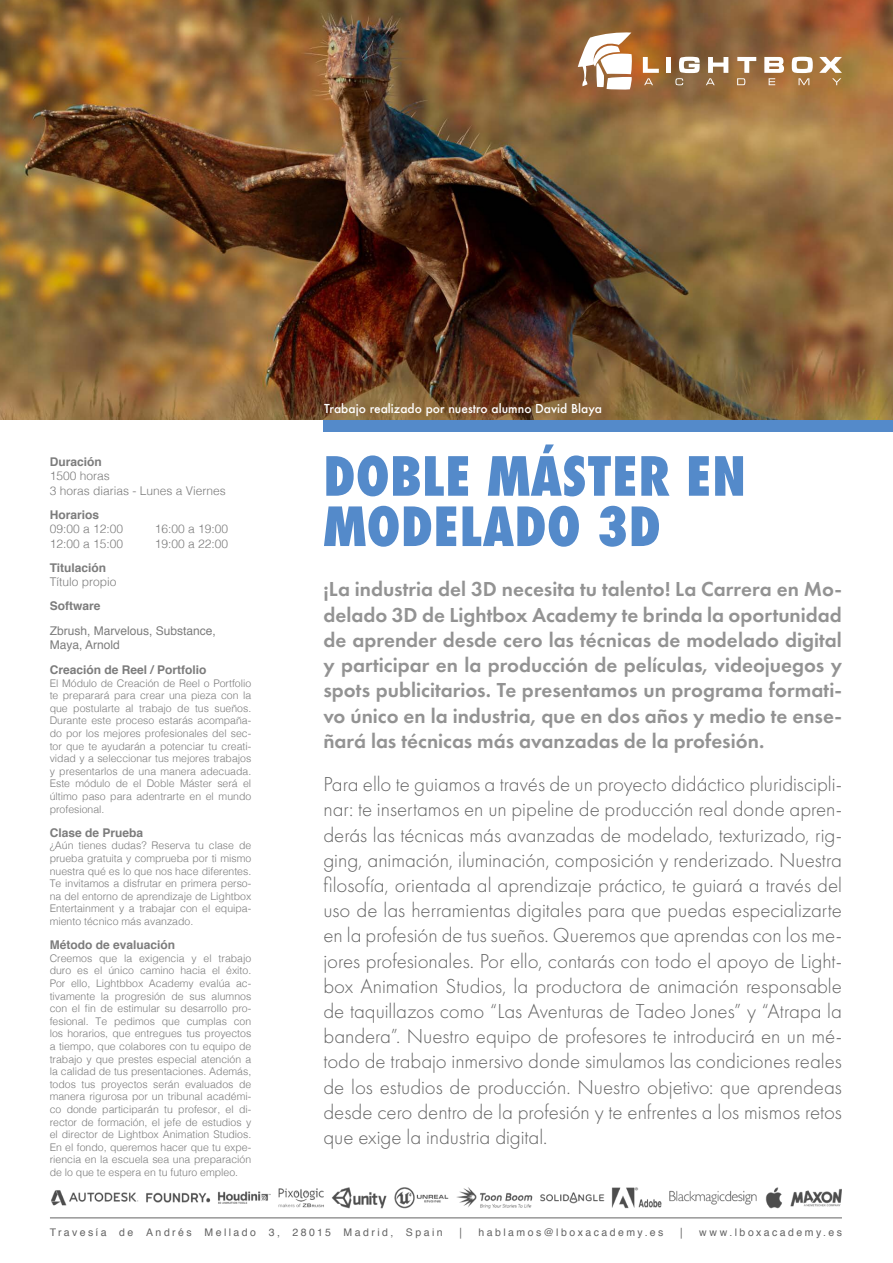
<style>
.page{position:relative;width:893px;height:1263px;background:#fff}
.page>*{position:absolute;margin:0;border:0;box-sizing:border-box;transform-origin:0 0}
.t1{font:800 condensed 52.5px/50.2px "Futura";color:#548aca}
.t2{font:300 21px/25.2px "Futura PT";letter-spacing:-.005em;color:#636363;text-align:justify}
.t3{font:600 21px/25.2px "Futura PT";color:#939393;text-align:justify}
.t4{font:300 12px/14.4px "Helvetica";color:#7c7c7c}
.t5{font:700 12px "Helvetica";color:#7c7c7c}
.t6{font:500 12px "Futura";color:#fff}
.t7{font:12px/14.4px "Helvetica";color:#7c7c7c}
.t8{font:300 10.5px/12.6px "Helvetica";color:#7c7c7c;text-align:justify}
.t9{font:10.5px "Helvetica";letter-spacing:.235em;color:#636363}
</style>
<div class="page">
<img style="left:51px;top:1187px;width:791px;height:22px">
<img style="left:0;top:0;width:893px;height:420px">
<div style="left:666px;top:57px;width:5px;height:16px;background:#fff"></div>
<svg style="left:643px;top:57px;width:16px;height:28px"></svg>
<svg style="left:675px;top:57px;width:25px;height:28px"></svg>
<svg style="left:706px;top:57px;width:22px;height:28px"></svg>
<svg style="left:737px;top:57px;width:19px;height:28px"></svg>
<svg style="left:764px;top:57px;width:20px;height:28px"></svg>
<svg style="left:792px;top:57px;width:21px;height:28px"></svg>
<svg style="left:819px;top:57px;width:23px;height:28px"></svg>
<svg style="left:578px;top:32px;width:54px;height:58px"></svg>
<div style="left:323px;top:420px;width:570px;height:12px;background:#548aca"></div>
<hr style="left:50px;top:1217px;width:792px;height:1px;background:#636363">
<p class="t5" style="left:50px;top:452px;width:54px">Duración</p>
<p class="t4" style="left:50px;top:468px;width:178px">1500 horas<br>3 horas diarias - Lunes a Viernes</p>
<p class="t5" style="left:50px;top:505px;width:51px">Horarios</p>
<p class="t4" style="left:50px;top:521px;width:75px">09:00 a 12:00<br>12:00 a 15:00</p>
<p class="t4" style="left:155px;top:521px;width:75px">16:00 a 19:00<br>19:00 a 22:00</p>
<p class="t5" style="left:50px;top:558px;width:58px">Titulación</p>
<p class="t4" style="left:50px;top:574px;width:68px">Título propio</p>
<p class="t5" style="left:50px;top:596px;width:52px">Software</p>
<p class="t7" style="left:50px;top:624px;width:168px">Zbrush, Marvelous, Substance,<br>Maya, Arnold</p>
<p class="t5" style="left:50px;top:660px;width:158px">Creación de Reel / Portfolio</p>
<p class="t8" style="left:50px;top:676px;width:203px">El Módulo de Creación de Reel o Portfolio te preparará para crear una pieza con la que postularte al trabajo de tus sueños.<br>Durante este proceso estarás acompaña&shy;do por los mejores profesionales del sec&shy;tor que te ayudarán a potenciar tu creati&shy;vidad y a seleccionar tus mejores trabajos y presentarlos de una manera adecuada.<br>Este módulo de el Doble Máster será el último paso para adentrarte en el mundo profesional.</p>
<p class="t5" style="left:50px;top:823px;width:95px">Clase de Prueba</p>
<p class="t8" style="left:50px;top:839px;width:203px">¿Aún tienes dudas? Reserva tu clase de prueba gratuita y comprueba por ti mismo nuestra qué es lo que nos hace diferentes.<br>Te invitamos a disfrutar en primera perso&shy;na del entorno de aprendizaje de Lightbox Entertainment y a trabajar con el equipa&shy;miento técnico más avanzado.</p>
<p class="t5" style="left:50px;top:935px;width:127px">Método de evaluación</p>
<p class="t8" style="left:50px;top:951px;width:203px">Creemos que la exigencia y el trabajo duro es el único camino hacia el éxito.<br>Por ello, Lightbbox Academy evalúa ac&shy;tivamente la progresión de sus alumnos con el fin de estimular su desarrollo pro&shy;fesional. Te pedimos que cumplas con los horarios, que entregues tus proyectos a tiempo, que colabores con tu equipo de trabajo y que prestes especial atención a la calidad de tus presentaciones. Además, todos tus proyectos serán evaluados de manera rigurosa por un tribunal académi&shy;co donde participarán tu profesor, el di&shy;rector de formación, el jefe de estudios y el director de Lightbox Animation Studios.<br>En el fondo, queremos hacer que tu expe&shy;riencia en la escuela sea una preparación de lo que te espera en tu futuro empleo.</p>
<p class="t6" style="left:324px;top:400px;width:279px">Trabajo realizado por nuestro alumno David Blaya</p>
<h1 class="t1" style="left:323px;top:451px;width:424px">DOBLE MÁSTER EN<br>MODELADO 3D</h1>
<p class="t3" style="left:323px;top:577px;width:520px">¡La industria del 3D necesita tu talento! La Carrera en Mo&shy;delado 3D de Lightbox Academy te brinda la oportunidad de aprender desde cero las técnicas de modelado digital y participar en la producción de películas, videojuegos y spots publicitarios. Te presentamos un programa formati&shy;vo único en la industria, que en dos años y medio te ense&shy;ñará las técnicas más avanzadas de la profesión.</p>
<p class="t2" style="left:323px;top:772px;width:520px">Para ello te guiamos a través de un proyecto didáctico pluridiscipli&shy;nar: te insertamos en un pipeline de producción real donde apren&shy;derás las técnicas más avanzadas de modelado, texturizado, rig&shy;ging, animación, iluminación, composición y renderizado. Nuestra filosofía, orientada al aprendizaje práctico, te guiará a través del uso de las herramientas digitales para que puedas especializarte en la profesión de tus sueños. Queremos que aprendas con los me&shy;jores profesionales. Por ello, contarás con todo el apoyo de Light&shy;box Animation Studios, la productora de animación responsable de taquillazos como “Las Aventuras de Tadeo Jones” y “Atrapa la bandera”. Nuestro equipo de profesores te introducirá en un mé&shy;todo de trabajo inmersivo donde simulamos las condiciones reales de los estudios de producción. Nuestro objetivo: que aprendeas desde cero dentro de la profesión y te enfrentes a los mismos retos que exige la industria digital.</p>
<p class="t9" style="left:50px;top:1224px;width:793px">Travesía de Andrés Mellado 3, 28015 Madrid, Spain │ hablamos@lboxacademy.es │ www.lboxacademy.es</p>
</div>
